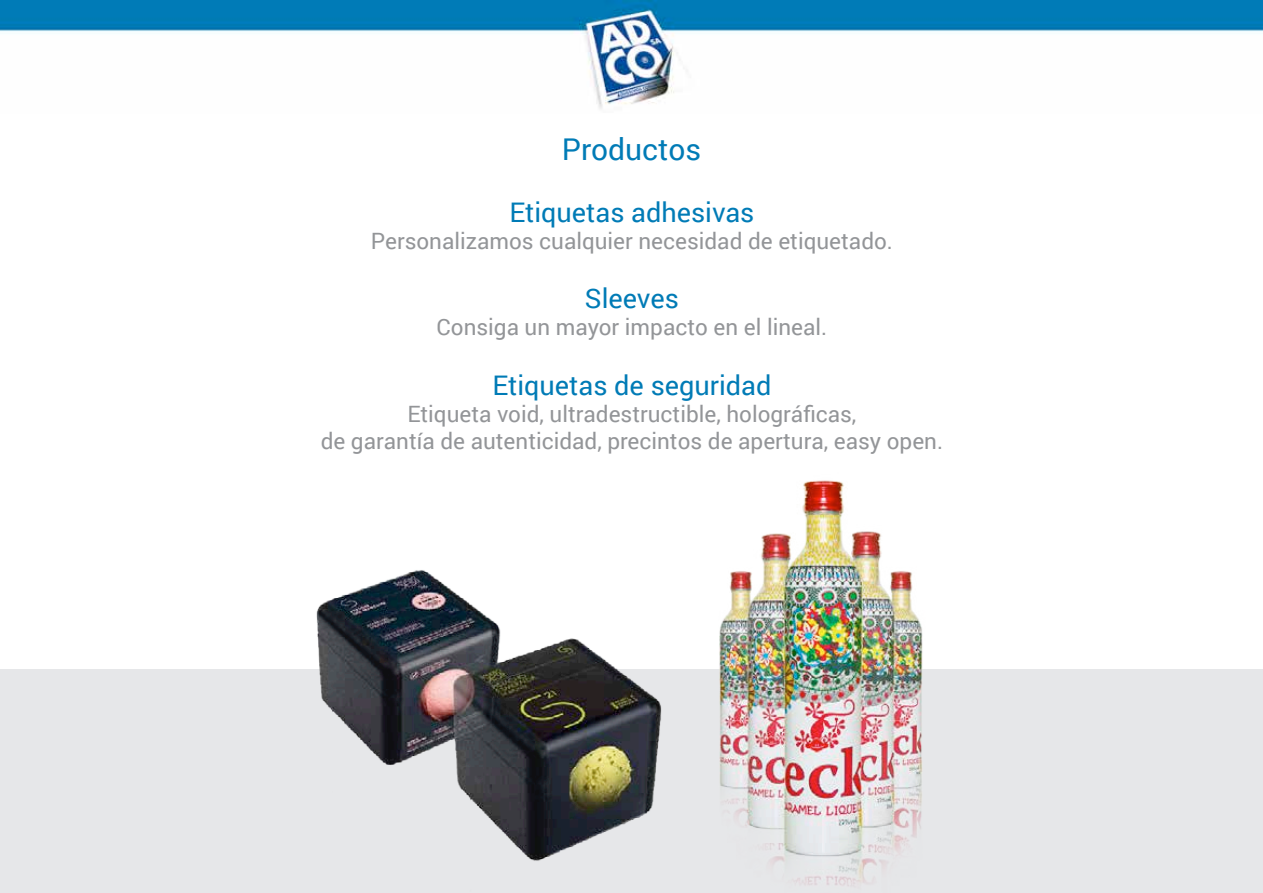
<style>
.page{position:relative;width:1263px;height:893px;background:#fff}
.page>*{position:absolute;margin:0;border:0;box-sizing:border-box;transform-origin:0 0}
.t1{font:30px "Roboto";color:#007bb6}
.t2{font:27px "Roboto";color:#007bb6}
.t3{font:22.5px/27px "Roboto";color:#939598;text-align:center}
</style>
<div class="page">
<div style="left:0;top:670px;width:1263px;height:223px;background:#e6e7e9"></div>
<img style="left:834px;top:481px;width:352px;height:405px">
<img style="left:0;top:0;width:1263px;height:109px">
<img style="left:155px;top:480px;width:679px;height:405px">
<h1 class="t1" style="left:562px;top:128px;width:141px">Productos</h1>
<p class="t2" style="left:509px;top:193px;width:246px">Etiquetas adhesivas</p>
<p class="t3" style="left:371px;top:227px;width:524px">Personalizamos cualquier necesidad de etiquetado.</p>
<p class="t2" style="left:585px;top:280px;width:95px">Sleeves</p>
<p class="t3" style="left:437px;top:313px;width:392px">Consiga un mayor impacto en el lineal.</p>
<p class="t2" style="left:492px;top:366px;width:280px">Etiquetas de seguridad</p>
<p class="t3" style="left:321px;top:399px;width:624px">Etiqueta void, ultradestructible, holográficas,<br>de garantía de autenticidad, precintos de apertura, easy open.</p>
</div>
